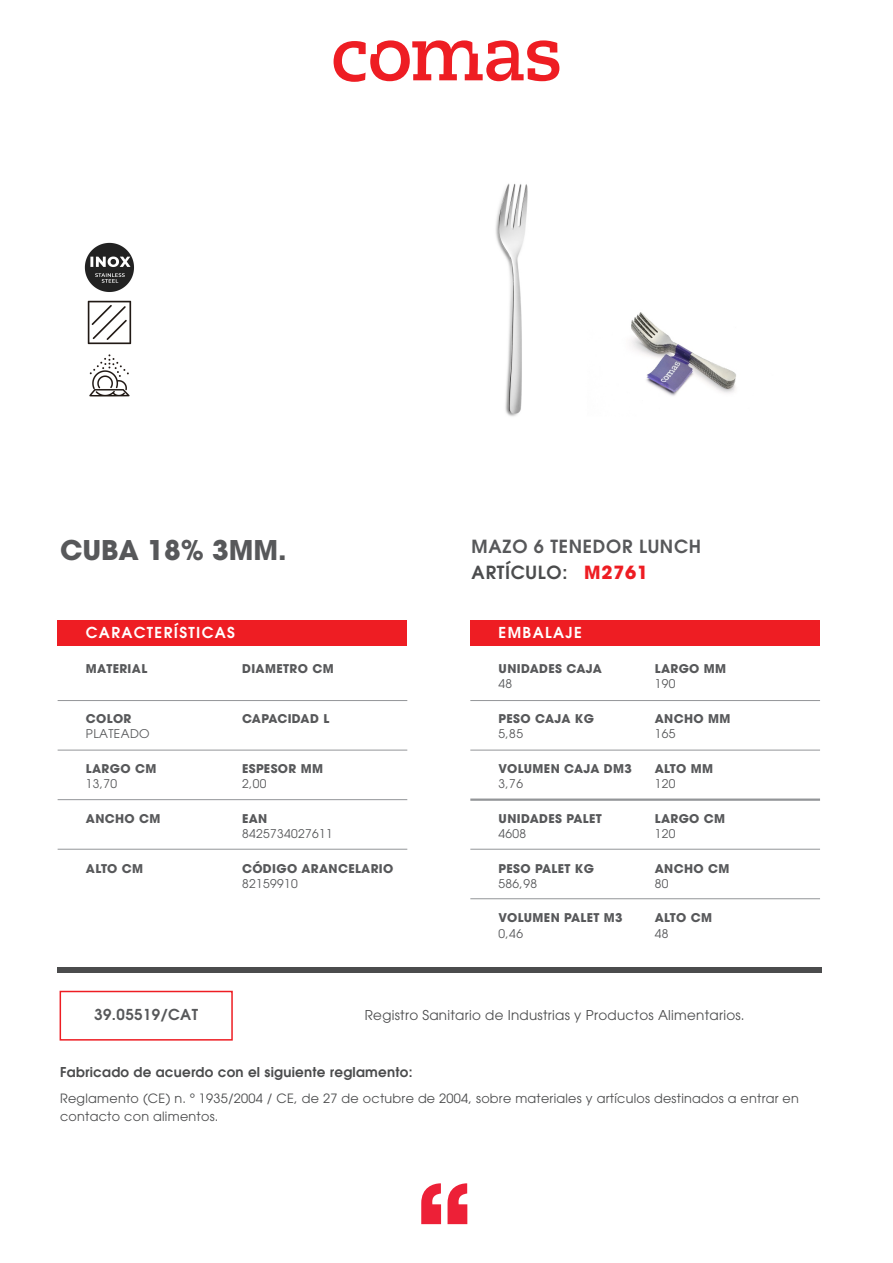
<style>
.page{position:relative;width:893px;height:1263px;background:#fff}
.page>*{position:absolute;margin:0;border:0;box-sizing:border-box;transform-origin:0 0}
.t1{font:700 27px "Avant Garde";color:#57585a}
.t2{font:600 18px/25.7px "Avant Garde";letter-spacing:.04em;color:#57585a}
.t3{font:600 15px "Avant Garde";letter-spacing:.09em;color:#fff}
.t4{font:600 15px "Avant Garde";letter-spacing:.03em;color:#57585a}
.t5{font:13.5px "Avant Garde";letter-spacing:.02em;color:#4b4c4d}
.t6{font:600 13.5px "Avant Garde";letter-spacing:.02em;color:#4b4c4d}
.t7{font:12.75px/18px "Avant Garde";letter-spacing:.02em;color:#4b4c4d}
.t8{font:700 12px "Avant Garde";letter-spacing:.03em;color:#57585a}
.t9{font:12px "Avant Garde";letter-spacing:.03em;color:#57585a}
.t10{font:700 12px "Avant Garde";letter-spacing:.01em;color:#57585a}
.s1{color:#4b4c4d}
.s2{font-weight:700;color:#ee1d23}
</style>
<div class="page">
<svg style="left:421px;top:1183px;width:20px;height:41px"></svg>
<svg style="left:448px;top:1183px;width:19px;height:41px"></svg>
<svg style="left:334px;top:40px;width:225px;height:42px"></svg>
<div style="left:58px;top:620px;width:349px;height:25px;background:#ee1d23"></div>
<div style="left:58px;top:967px;width:764px;height:6px;background:#4b4c4d"></div>
<hr style="left:58px;top:700px;width:349px;height:1px;background:#939598">
<hr style="left:58px;top:750px;width:349px;height:1px;background:#939598">
<hr style="left:58px;top:799px;width:349px;height:1px;background:#939598">
<hr style="left:58px;top:849px;width:349px;height:1px;background:#939598">
<div style="left:470px;top:620px;width:350px;height:25px;background:#ee1d23"></div>
<hr style="left:470px;top:700px;width:350px;height:1px;background:#939598">
<hr style="left:470px;top:750px;width:350px;height:1px;background:#939598">
<hr style="left:470px;top:798px;width:350px;height:3px;background:#939598">
<hr style="left:470px;top:849px;width:350px;height:1px;background:#939598">
<hr style="left:470px;top:898px;width:350px;height:1px;background:#939598">
<div style="left:60px;top:991px;width:173px;height:49px;border:2px solid #ee1d23"></div>
<img style="left:84px;top:242px;width:50px;height:155px">
<img style="left:495px;top:183px;width:241px;height:234px">
<h1 class="t1" style="left:60px;top:532px;width:228px">CUBA 18% 3MM.</h1>
<h2 class="t2" style="left:472px;top:533px;width:231px">MAZO 6 TENEDOR LUNCH<br><span class="s1">ARTÍCULO:</span> <span class="s2">M2761</span></h2>
<p class="t3" style="left:86px;top:623px;width:151px">CARACTERÍSTICAS</p>
<p class="t8" style="left:86px;top:661px;width:63px">MATERIAL</p>
<p class="t8" style="left:242px;top:661px;width:93px">DIAMETRO CM</p>
<p class="t8" style="left:86px;top:711px;width:47px">COLOR</p>
<p class="t9" style="left:86px;top:727px;width:65px">PLATEADO</p>
<p class="t8" style="left:86px;top:761px;width:72px">LARGO CM</p>
<p class="t9" style="left:86px;top:777px;width:33px">13,70</p>
<p class="t8" style="left:86px;top:810px;width:76px">ANCHO CM</p>
<p class="t10" style="left:242px;top:711px;width:89px">CAPACIDAD L</p>
<p class="t8" style="left:242px;top:761px;width:83px">ESPESOR MM</p>
<p class="t9" style="left:242px;top:776px;width:26px">2,00</p>
<p class="t8" style="left:242px;top:810px;width:27px">EAN</p>
<p class="t9" style="left:242px;top:826px;width:92px">8425734027611</p>
<p class="t3" style="left:499px;top:623px;width:85px">EMBALAJE</p>
<p class="t8" style="left:499px;top:661px;width:105px">UNIDADES CAJA</p>
<p class="t9" style="left:499px;top:677px;width:15px">48</p>
<p class="t8" style="left:499px;top:711px;width:97px">PESO CAJA KG</p>
<p class="t9" style="left:499px;top:727px;width:26px">5,85</p>
<p class="t8" style="left:499px;top:761px;width:135px">VOLUMEN CAJA DM3</p>
<p class="t9" style="left:499px;top:777px;width:26px">3,76</p>
<p class="t8" style="left:499px;top:810px;width:105px">UNIDADES PALET</p>
<p class="t9" style="left:499px;top:826px;width:29px">4608</p>
<p class="t8" style="left:655px;top:661px;width:73px">LARGO MM</p>
<p class="t9" style="left:655px;top:677px;width:22px">190</p>
<p class="t8" style="left:655px;top:711px;width:77px">ANCHO MM</p>
<p class="t9" style="left:655px;top:727px;width:22px">165</p>
<p class="t8" style="left:655px;top:761px;width:60px">ALTO MM</p>
<p class="t9" style="left:655px;top:777px;width:22px">120</p>
<p class="t8" style="left:655px;top:810px;width:72px">LARGO CM</p>
<p class="t9" style="left:655px;top:826px;width:22px">120</p>
<p class="t8" style="left:86px;top:860px;width:59px">ALTO CM</p>
<p class="t8" style="left:242px;top:860px;width:153px">CÓDIGO ARANCELARIO</p>
<p class="t9" style="left:242px;top:876px;width:57px">82159910</p>
<p class="t8" style="left:499px;top:860px;width:97px">PESO PALET KG</p>
<p class="t9" style="left:499px;top:876px;width:40px">586,98</p>
<p class="t8" style="left:499px;top:910px;width:126px">VOLUMEN PALET M3</p>
<p class="t9" style="left:499px;top:926px;width:26px">0,46</p>
<p class="t8" style="left:655px;top:860px;width:76px">ANCHO CM</p>
<p class="t9" style="left:655px;top:876px;width:15px">80</p>
<p class="t8" style="left:655px;top:910px;width:59px">ALTO CM</p>
<p class="t9" style="left:655px;top:926px;width:15px">48</p>
<p class="t4" style="left:94px;top:1005px;width:105px">39.05519/CAT</p>
<p class="t5" style="left:365px;top:1007px;width:381px">Registro Sanitario de Industrias y Productos Alimentarios.</p>
<p class="t6" style="left:60px;top:1063px;width:354px">Fabricado de acuerdo con el siguiente reglamento:</p>
<p class="t7" style="left:60px;top:1090px;width:740px">Reglamento (CE) n. º 1935/2004 / CE, de 27 de octubre de 2004, sobre materiales y artículos destinados a entrar en contacto con alimentos.</p>
</div>
